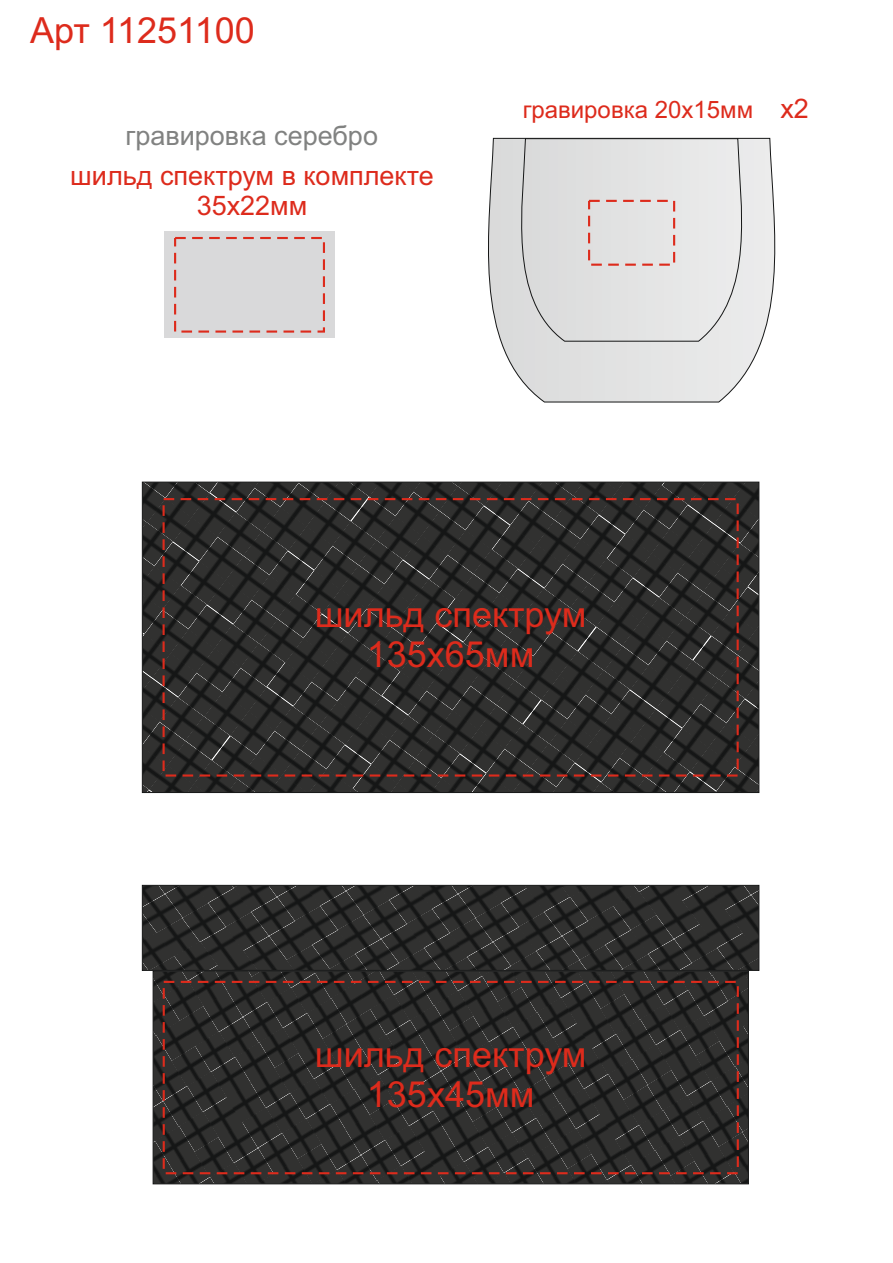
<style>
.page{position:relative;width:893px;height:1263px;background:#fff}
.page>*{position:absolute;margin:0;border:0;box-sizing:border-box;transform-origin:0 0}
.t1{font:36px/40.2px "Arial";color:#dd2b1c;text-align:center}
.t2{font:27px/30.2px "Arial";color:#dd2b1c;text-align:center}
.t3{font:27px "Arial";color:#818281}
.t4{font:24px "Arial";color:#dd2b1c}
.s1{font-size:27px}
</style>
<div class="page">
<svg style="left:141px;top:481px;width:619px;height:312px;background:#2d2d2d"></svg>
<div style="left:163px;top:498px;width:576px;height:279px;border:2px dashed #dd2b1c"></div>
<svg style="left:141px;top:884px;width:619px;height:87px;background:#2e2f2e"></svg>
<svg style="left:152px;top:970px;width:597px;height:215px;background:#2d2d2c"></svg>
<div style="left:163px;top:981px;width:576px;height:193px;border:2px dashed #dd2b1c"></div>
<div style="left:164px;top:232px;width:171px;height:106px;background:#d9d9da"></div>
<svg style="left:488px;top:137px;width:288px;height:266px"></svg>
<svg style="left:507px;top:138px;width:249px;height:204px;background:#dededf"></svg>
<div style="left:588px;top:200px;width:87px;height:66px;border:2px dashed #dd2b1c"></div>
<div style="left:174px;top:237px;width:151px;height:96px;border:2px dashed #dd2b1c"></div>
<p class="t1" style="left:30px;top:13px;width:226px">Арт 11251100</p>
<p class="t3" style="left:126px;top:125px;width:254px">гравировка серебро</p>
<p class="t2" style="left:70px;top:163px;width:365px">шильд спектрум в комплекте<br>35х22мм</p>
<p class="t4" style="left:523px;top:100px;width:288px">гравировка 20х15мм <span class="s1">х2</span></p>
<p class="t1" style="left:315px;top:597px;width:273px">шильд спектрум<br>135х65мм</p>
<p class="t1" style="left:315px;top:1037px;width:273px">шильд спектрум<br>135х45мм</p>
</div>
